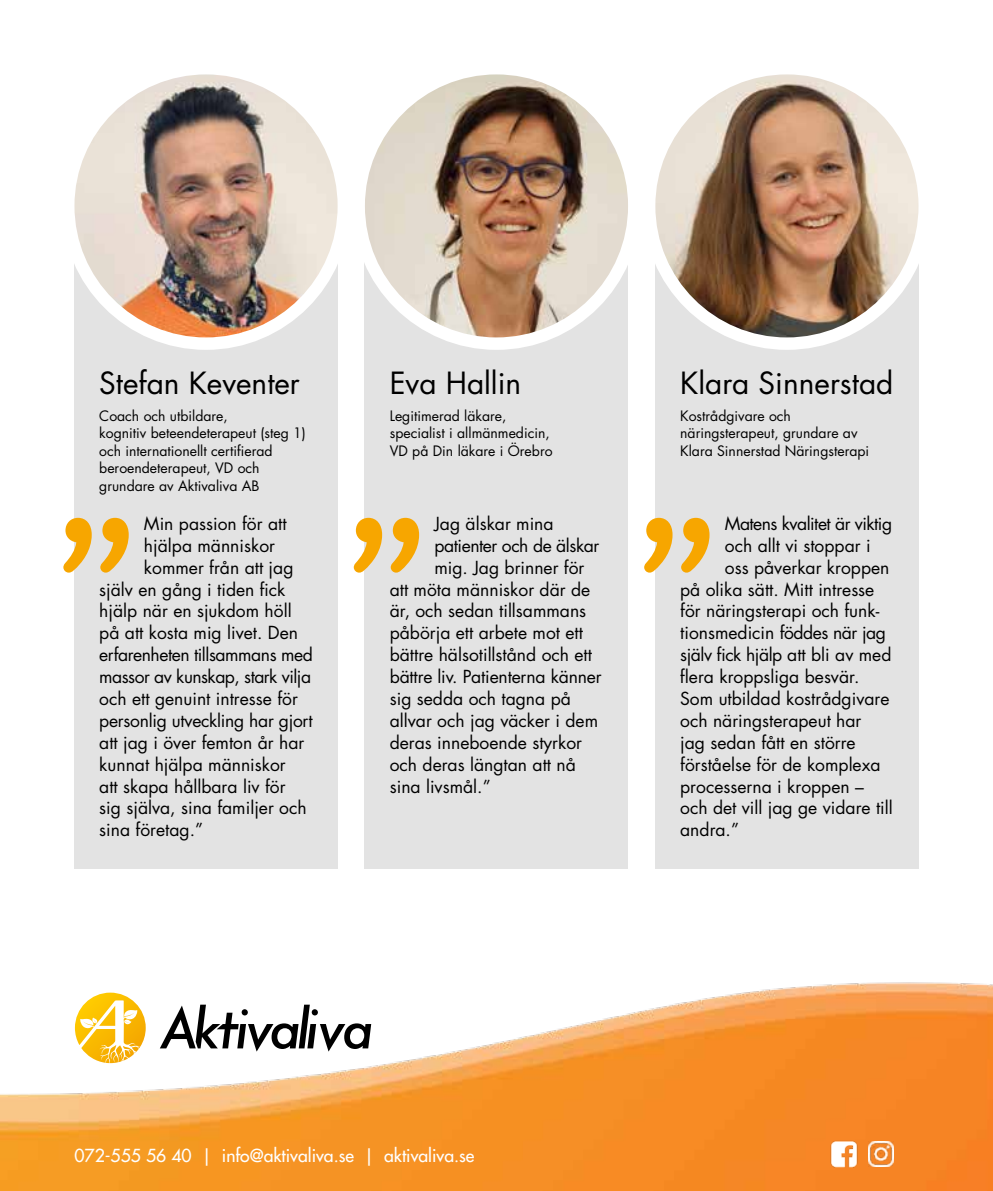
<style>
.page{position:relative;width:993px;height:1191px;background:#fff}
.page>*{position:absolute;margin:0;border:0;box-sizing:border-box;transform-origin:0 0}
.t1{font:700 175px "Atten Round New";color:#f7a600}
.t2{font:29.75px "Futura Std";color:#000}
.t3{font:17.5px "Futura Std";color:#000}
.t4{font:17.5px "Futura Std";letter-spacing:-.025em;color:#000}
.t5{font:17.5px "Futura Std";letter-spacing:-.03em;color:#000}
.t6{font:500 17.5px "Futura Std";color:#fff}
.t7{font:14px/17.5px "Futura Std";color:#000}
</style>
<div class="page">
<div style="left:655px;top:206px;width:263px;height:662px;background:#e3e3e3"></div>
<div style="left:642px;top:62px;width:288px;height:288px;background:#fff;border-radius:50%"></div>
<div style="left:365px;top:206px;width:263px;height:662px;background:#e3e3e3"></div>
<div style="left:352px;top:62px;width:288px;height:288px;background:#fff;border-radius:50%"></div>
<div style="left:74px;top:206px;width:263px;height:662px;background:#e3e3e3"></div>
<div style="left:62px;top:62px;width:288px;height:288px;background:#fff;border-radius:50%"></div>
<img style="left:0;top:982px;width:992px;height:209px">
<svg style="left:160px;top:1004px;width:211px;height:47px"></svg>
<svg style="left:75px;top:992px;width:71px;height:70px"></svg>
<img style="left:829px;top:1139px;width:29px;height:29px">
<img style="left:868px;top:1141px;width:25px;height:25px">
<img style="left:365px;top:74px;width:263px;height:263px;border-radius:131px">
<img style="left:655px;top:74px;width:263px;height:263px;border-radius:131px">
<img style="left:74px;top:74px;width:263px;height:263px;border-radius:131px">
<h2 class="t2" style="left:99px;top:364px;width:202px">Stefan Keventer</h2>
<p class="t7" style="left:99px;top:407px;width:208px">Coach och utbildare,<br>kognitiv beteendeterapeut (steg 1) och internationellt certifierad beroendeterapeut, VD och grundare av Aktivaliva AB</p>
<p class="t3" style="left:144px;top:512px;width:144px">Min passion för att</p>
<p class="t3" style="left:144px;top:534px;width:132px">hjälpa människor</p>
<p class="t3" style="left:144px;top:556px;width:151px">kommer från att jag</p>
<p class="t3" style="left:99px;top:578px;width:188px">själv en gång i tiden fick</p>
<p class="t3" style="left:99px;top:600px;width:194px">hjälp när en sjukdom höll</p>
<p class="t3" style="left:99px;top:622px;width:200px">på att kosta mig livet. Den</p>
<p class="t4" style="left:99px;top:643px;width:215px">erfarenheten tillsammans med</p>
<p class="t5" style="left:99px;top:665px;width:213px">massor av kunskap, stark vilja</p>
<p class="t3" style="left:99px;top:687px;width:200px">och ett genuint intresse för</p>
<p class="t3" style="left:99px;top:709px;width:215px">personlig utveckling har gjort</p>
<p class="t3" style="left:99px;top:731px;width:206px">att jag i över femton år har</p>
<p class="t3" style="left:99px;top:753px;width:188px">kunnat hjälpa människor</p>
<p class="t3" style="left:99px;top:775px;width:188px">att skapa hållbara liv för</p>
<p class="t3" style="left:99px;top:797px;width:209px">sig själva, sina familjer och</p>
<p class="t3" style="left:99px;top:818px;width:105px">sina företag.”</p>
<h2 class="t2" style="left:389px;top:364px;width:133px">Eva Hallin</h2>
<p class="t7" style="left:389px;top:407px;width:164px">Legitimerad läkare, specialist i allmänmedicin,<br>VD på Din läkare i Örebro</p>
<h2 class="t2" style="left:680px;top:364px;width:214px">Klara Sinnerstad</h2>
<p class="t7" style="left:680px;top:407px;width:190px">Kostrådgivare och näringsterapeut, grundare av<br>Klara Sinnerstad Näringsterapi</p>
<p class="t3" style="left:434px;top:512px;width:121px">Jag älskar mina</p>
<p class="t4" style="left:434px;top:534px;width:166px">patienter och de älskar</p>
<p class="t3" style="left:434px;top:556px;width:151px">mig. Jag brinner för</p>
<p class="t3" style="left:389px;top:578px;width:202px">att möta människor där de</p>
<p class="t3" style="left:389px;top:600px;width:198px">är, och sedan tillsammans</p>
<p class="t3" style="left:389px;top:622px;width:195px">påbörja ett arbete mot ett</p>
<p class="t3" style="left:389px;top:643px;width:204px">bättre hälsotillstånd och ett</p>
<p class="t3" style="left:389px;top:665px;width:213px">bättre liv. Patienterna känner</p>
<p class="t3" style="left:389px;top:687px;width:183px">sig sedda och tagna på</p>
<p class="t3" style="left:389px;top:709px;width:210px">allvar och jag väcker i dem</p>
<p class="t3" style="left:389px;top:731px;width:194px">deras inneboende styrkor</p>
<p class="t3" style="left:389px;top:753px;width:187px">och deras längtan att nå</p>
<p class="t3" style="left:389px;top:775px;width:102px">sina livsmål.”</p>
<p class="t5" style="left:724px;top:512px;width:169px">Matens kvalitet är viktig</p>
<p class="t3" style="left:724px;top:534px;width:147px">och allt vi stoppar i</p>
<p class="t3" style="left:724px;top:556px;width:166px">oss påverkar kroppen</p>
<p class="t3" style="left:680px;top:578px;width:196px">på olika sätt. Mitt intresse</p>
<p class="t3" style="left:680px;top:600px;width:201px">för näringsterapi och funk-</p>
<p class="t3" style="left:680px;top:622px;width:207px">tionsmedicin föddes när jag</p>
<p class="t4" style="left:680px;top:643px;width:213px">själv fick hjälp att bli av med</p>
<p class="t3" style="left:680px;top:665px;width:181px">flera kroppsliga besvär.</p>
<p class="t3" style="left:680px;top:687px;width:211px">Som utbildad kostrådgivare</p>
<p class="t3" style="left:680px;top:709px;width:183px">och näringsterapeut har</p>
<p class="t3" style="left:680px;top:731px;width:177px">jag sedan fått en större</p>
<p class="t3" style="left:680px;top:753px;width:202px">förståelse för de komplexa</p>
<p class="t3" style="left:680px;top:775px;width:185px">processerna i kroppen –</p>
<p class="t3" style="left:680px;top:797px;width:214px">och det vill jag ge vidare till</p>
<p class="t3" style="left:680px;top:818px;width:60px">andra.”</p>
<h1 class="t1" style="left:55px;top:475px;width:662px">”””</h1>
<p class="t6" style="left:74px;top:1144px;width:401px">072-555 56 40 | info@aktivaliva.se | aktivaliva.se</p>
</div>
